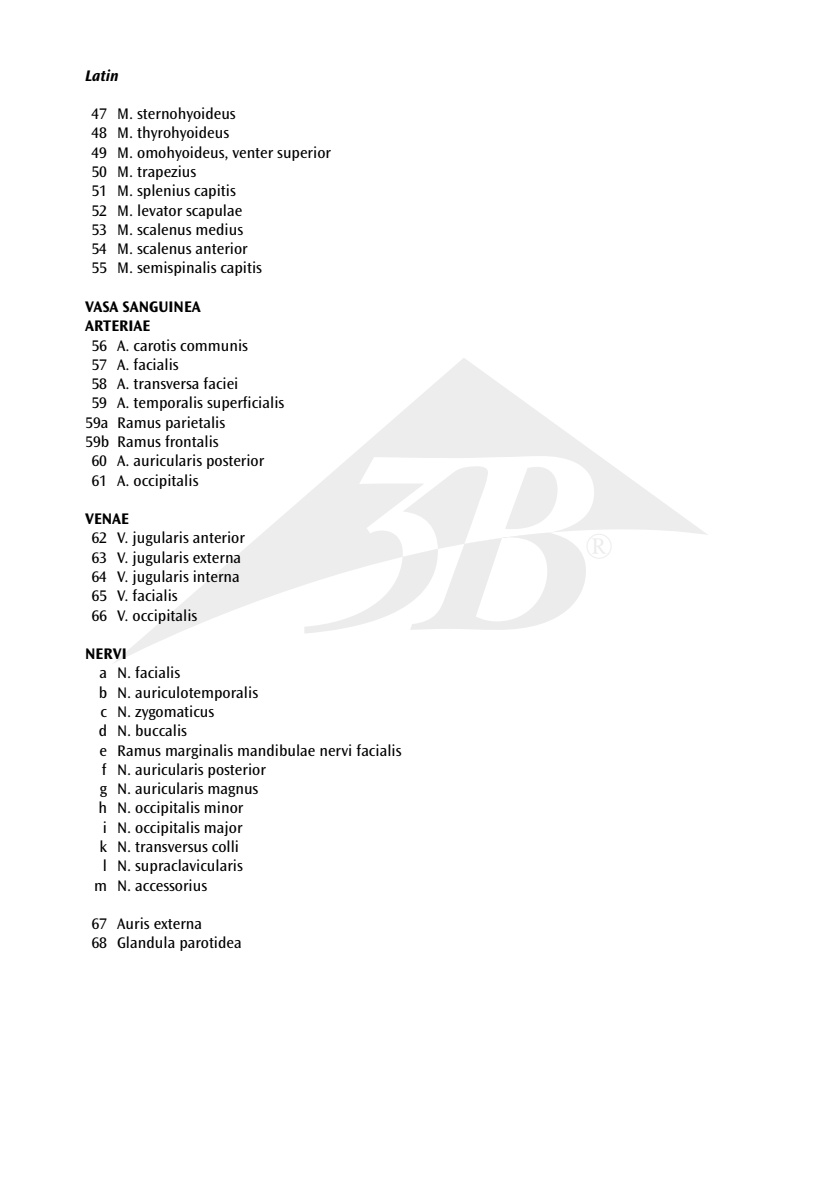
<style>
.page{position:relative;width:836px;height:1191px;background:#fff}
.page>*{position:absolute;margin:0;border:0;box-sizing:border-box;transform-origin:0 0}
.t1{font:16px/19.2px "Ocean Sans";color:#000}
.t2{font:700 16px/19.2px "Ocean Sans";color:#000}
.t3{font:italic 700 16px "Ocean Sans";color:#000}
</style>
<div class="page">
<svg style="left:114px;top:358px;width:593px;height:305px"></svg>
<svg style="left:304px;top:456px;width:289px;height:177px"></svg>
<p class="t3" style="left:85px;top:66px;width:35px">Latin</p>
<p class="t1" style="left:91px;top:104px;width:241px">47 M. sternohyoideus<br>48 M. thyrohyoideus<br>49 M. omohyoideus, venter superior<br>50 M. trapezius<br>51 M. splenius capitis<br>52 M. levator scapulae<br>53 M. scalenus medius<br>54 M. scalenus anterior<br>55 M. semispinalis capitis</p>
<p class="t2" style="left:85px;top:297px;width:117px">VASA SANGUINEA<br>ARTERIAE</p>
<p class="t1" style="left:91px;top:336px;width:158px">56 A. carotis communis</p>
<p class="t1" style="left:91px;top:355px;width:89px">57 A. facialis</p>
<p class="t1" style="left:91px;top:374px;width:148px">58 A. transversa faciei</p>
<p class="t1" style="left:91px;top:394px;width:194px">59 A. temporalis superficialis</p>
<p class="t1" style="left:85px;top:413px;width:141px">59a Ramus parietalis</p>
<p class="t1" style="left:85px;top:432px;width:135px">59b Ramus frontalis</p>
<p class="t1" style="left:91px;top:451px;width:174px">60 A. auricularis posterior</p>
<p class="t1" style="left:91px;top:471px;width:108px">61 A. occipitalis</p>
<p class="t2" style="left:85px;top:509px;width:45px">VENAE</p>
<p class="t1" style="left:91px;top:529px;width:155px">62 V. jugularis anterior<br>63 V. jugularis externa<br>64 V. jugularis interna<br>65 V. facialis<br>66 V. occipitalis</p>
<p class="t2" style="left:85px;top:644px;width:43px">NERVI</p>
<p class="t1" style="left:99px;top:664px;width:82px">a N. facialis</p>
<p class="t1" style="left:99px;top:683px;width:161px">b N. auriculotemporalis</p>
<p class="t1" style="left:101px;top:702px;width:115px">c N. zygomaticus</p>
<p class="t1" style="left:99px;top:721px;width:90px">d N. buccalis</p>
<p class="t1" style="left:100px;top:741px;width:303px">e Ramus marginalis mandibulae nervi facialis</p>
<p class="t1" style="left:102px;top:760px;width:165px">f N. auricularis posterior</p>
<p class="t1" style="left:100px;top:779px;width:160px">g N. auricularis magnus</p>
<p class="t1" style="left:98px;top:798px;width:146px">h N. occipitalis minor</p>
<p class="t1" style="left:103px;top:818px;width:141px">i N. occipitalis major</p>
<p class="t1" style="left:99px;top:837px;width:141px">k N. transversus colli</p>
<p class="t1" style="left:103px;top:856px;width:141px">l N. supraclavicularis</p>
<p class="t1" style="left:94px;top:876px;width:114px">m N. accessorius</p>
<p class="t1" style="left:91px;top:914px;width:152px">67 Auris externa<br>68 Glandula parotidea</p>
</div>
